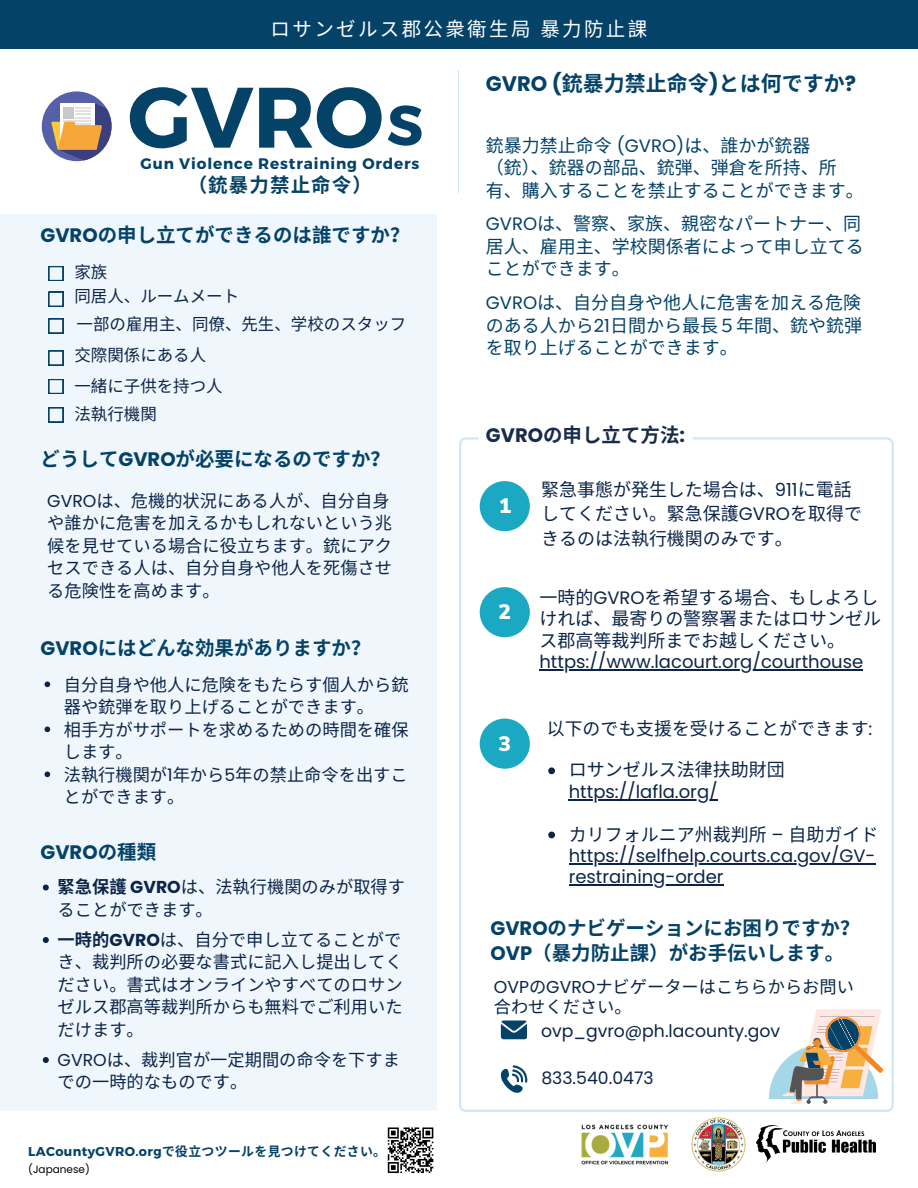
<style>
.page{position:relative;width:918px;height:1188px;background:#fff}
.page>*{position:absolute;margin:0;border:0;box-sizing:border-box;transform-origin:0 0}
.t1{font:700 85.65px "Montserrat";color:#044267}
.t2{font:700 56.4px "Montserrat";color:#044267}
.t3{font:700 21px "Noto Sans CJ Ksc";color:#044267}
.t4{font:900 21px "Nunito Sans";color:#fff}
.t5{font:700 19.5px/24.8px "Noto Sans CJ Ksc";color:#044267}
.t6{font:19.5px "Noto Sans CJ Ksc";letter-spacing:.12em;color:#fff}
.t7{font:700 19.5px "Noto Sans CJ Ksc";color:#182b4b}
.t8{font:700 19.5px "Poppins";color:#044267}
.t9{font:18px/22.5px "Noto Sans CJ Ksc";color:#044267}
.t10{font:18px/24.8px "Noto Sans CJ Ksc";color:#0b2447}
.t11{font:18px "Poppins";color:#0b2447}
.t12{font:17.85px "Noto Sans CJ Ksc";color:#0b2447}
.t13{font:17.25px/22.5px "Noto Sans CJ Ksc";color:#0b2447}
.t14{font:17.25px "Poppins";color:#0b2447}
.t15{font:16.5px "Noto Sans CJ Ksc";color:#0b2447}
.t16{font:700 15.3px "Montserrat";letter-spacing:.055em;color:#044267}
.t17{font:700 12.9px "Noto Sans CJ Ksc";letter-spacing:.03em;color:#044267}
.t18{font:10.5px "Poppins";color:#000}
.s1{font-family:"Poppins"}
.s2{font-family:"Noto Sans CJ Ksc"}
.s3{font-weight:700}
.s4{font-family:"Poppins";font-weight:700}
.s5{font-family:"Montserrat"}
</style>
<div class="page">
<img style="left:691px;top:1117px;width:55px;height:55px">
<img style="left:581px;top:1124px;width:88px;height:41px">
<img style="left:757px;top:1125px;width:118px;height:38px">
<svg style="left:42px;top:91px;width:70px;height:70px"></svg>
<div style="left:0;top:0;width:918px;height:49px;background:#044267"></div>
<hr style="left:458px;top:70px;width:1px;height:123px;background:#cfe7f6">
<svg style="left:387px;top:1127px;width:47px;height:47px"></svg>
<svg style="left:459px;top:437px;width:435px;height:675px"></svg>
<svg style="left:769px;top:1009px;width:114px;height:95px"></svg>
<div style="left:480px;top:481px;width:50px;height:50px;background:#1ba8c2;border-radius:50%"></div>
<div style="left:480px;top:587px;width:50px;height:50px;background:#1ba8c2;border-radius:50%"></div>
<div style="left:480px;top:719px;width:50px;height:50px;background:#1ba8c2;border-radius:50%"></div>
<svg style="left:501px;top:1021px;width:26px;height:18px"></svg>
<svg style="left:501px;top:1065px;width:27px;height:28px"></svg>
<div style="left:0;top:214px;width:436px;height:897px;background:#f0f7fc"></div>
<svg style="left:49px;top:266px;width:14px;height:15px"></svg>
<svg style="left:49px;top:319px;width:14px;height:14px"></svg>
<svg style="left:49px;top:379px;width:14px;height:15px"></svg>
<svg style="left:49px;top:292px;width:14px;height:14px"></svg>
<svg style="left:49px;top:351px;width:14px;height:14px"></svg>
<svg style="left:49px;top:408px;width:14px;height:14px"></svg>
<hr style="left:539px;top:669px;width:324px;height:1px;background:#0b2447">
<svg style="left:548px;top:767px;width:7px;height:7px"></svg>
<hr style="left:569px;top:799px;width:149px;height:1px;background:#0b2447">
<svg style="left:548px;top:832px;width:7px;height:6px"></svg>
<hr style="left:569px;top:863px;width:307px;height:1px;background:#0b2447">
<hr style="left:569px;top:884px;width:155px;height:2px;background:#0b2447">
<div style="left:478px;top:419px;width:215px;height:35px;background:#fff;border-radius:9px"></div>
<svg style="left:45px;top:682px;width:5px;height:5px"></svg>
<svg style="left:45px;top:727px;width:5px;height:5px"></svg>
<svg style="left:45px;top:772px;width:5px;height:5px"></svg>
<svg style="left:43px;top:885px;width:6px;height:6px"></svg>
<svg style="left:43px;top:937px;width:6px;height:6px"></svg>
<svg style="left:43px;top:1057px;width:6px;height:6px"></svg>
<p class="t6" style="left:271px;top:13px;width:378px">ロサンゼルス郡公衆衛生局暴力防止課</p>
<h3 class="t1" style="left:128px;top:61px;width:257px">GVRO</h3>
<h1 class="t2" style="left:387px;top:89px;width:38px">S</h1>
<p class="t16" style="left:141px;top:154px;width:280px">Gun Violence Restraining Orders</p>
<p class="t5" style="left:188px;top:171px;width:186px">（銃暴力禁止命令）</p>
<p class="t5" style="left:41px;top:222px;width:371px"><span class="s1">GVRO</span>の申し立てができるのは誰ですか？</p>
<p class="t15" style="left:74px;top:258px;width:34px">家族</p>
<p class="t15" style="left:74px;top:283px;width:166px">同居人、ルームメート</p>
<h2 class="t15" style="left:77px;top:311px;width:331px">一部の雇用主、同僚、先生、学校のスタッフ</h2>
<p class="t15" style="left:74px;top:342px;width:132px">交際関係にある人</p>
<p class="t15" style="left:74px;top:373px;width:148px">一緒に子供を持つ人</p>
<p class="t15" style="left:74px;top:400px;width:84px">法執行機関</p>
<p class="t5" style="left:41px;top:445px;width:351px">どうして<span class="s1">GVRO</span>が必要になるのですか？</p>
<p class="t13" style="left:47px;top:488px;width:346px"><span class="s1">GVRO</span>は、危機的状況にある人が、自分自身や誰かに危害を加えるかもしれないという兆候を見せている場合に役立ちます。銃にアクセスできる人は、自分自身や他人を死傷させる危険性を高めます。</p>
<h4 class="t5" style="left:41px;top:634px;width:332px"><span class="s1">GVRO</span>にはどんな効果がありますか？</h4>
<h2 class="t13" style="left:64px;top:672px;width:346px">自分自身や他人に危険をもたらす個人から銃器や銃弾を取り上げることができます。</h2>
<p class="t13" style="left:64px;top:717px;width:346px">相手方がサポートを求めるための時間を確保します。</p>
<p class="t13" style="left:64px;top:762px;width:345px">法執行機関が<span class="s1">1</span>年から<span class="s1">5</span>年の禁止命令を出すことができます。</p>
<h5 class="t8" style="left:41px;top:838px;width:117px">GVRO<span class="s2">の種類</span></h5>
<p class="t13" style="left:58px;top:875px;width:349px"><span class="s3">緊急保護</span> <span class="s4">GVRO</span>は、法執行機関のみが取得することができます。</p>
<h5 class="t13" style="left:58px;top:927px;width:346px;text-align:justify"><span class="s3">一時的</span><span class="s4">GVRO</span>は、自分で申し立てることができ、裁判所の必要な書式に記入し提出してください。書式はオンラインやすべてのロサンゼルス郡高等裁判所からも無料でご利用いただけます。</h5>
<p class="t13" style="left:58px;top:1047px;width:344px"><span class="s1">GVRO</span>は、裁判官が一定期間の命令を下すまでの一時的なものです。</p>
<h6 class="t17" style="left:28px;top:1141px;width:359px"><span class="s5">LACountyGVRO.org</span>で役立つツールを見つけてください。</h6>
<h5 class="t18" style="left:28px;top:1162px;width:63px">(Japanese)</h5>
<h4 class="t3" style="left:486px;top:67px;width:372px"><span class="s1">GVRO (</span>銃暴力禁止命令<span class="s1">)</span>とは何ですか<span class="s1">?</span></h4>
<p class="t9" style="left:486px;top:133px;width:379px">銃暴力禁止命令 <span class="s1">(GVRO)</span>は、誰かが銃器<br>（銃）、銃器の部品、銃弾、弾倉を所持、所<br>有、購入することを禁止することができます。</p>
<p class="t9" style="left:486px;top:212px;width:379px"><span class="s1">GVRO</span>は、警察、家族、親密なパートナー、同居人、雇用主、学校関係者によって申し立てることができます。</p>
<h2 class="t9" style="left:486px;top:290px;width:378px;text-align:justify"><span class="s1">GVRO</span>は、自分自身や他人に危害を加える危険のある人から<span class="s1">21</span>日間から最長５年間、銃や銃弾を取り上げることができます。</h2>
<p class="t7" style="left:486px;top:420px;width:201px"><span class="s1">GVRO</span>の申し立て方法<span class="s1">:</span></p>
<p class="t4" style="left:499px;top:492px;width:14px">1</p>
<p class="t4" style="left:498px;top:598px;width:14px">2</p>
<h4 class="t4" style="left:498px;top:729px;width:14px">3</h4>
<h4 class="t10" style="left:541px;top:476px;width:322px">緊急事態が発生した場合は、<span class="s1">911</span>に電話してください。緊急保護<span class="s1">GVRO</span>を取得できるのは法執行機関のみです。</h4>
<h2 class="t10" style="left:539px;top:586px;width:343px;line-height:21.3px">一時的<span class="s1">GVRO</span>を希望する場合、もしよろしければ、最寄りの警察署またはロサンゼルス郡高等裁判所までお越しください。</h2>
<p class="t11" style="left:539px;top:649px;width:325px">https://www.lacourt.org/courthouse</p>
<h4 class="t12" style="left:547px;top:715px;width:327px">以下のでも支援を受けることができます<span class="s1">:</span></h4>
<p class="t10" style="left:569px;top:757px;width:218px">ロサンゼルス法律扶助財団</p>
<p class="t11" style="left:569px;top:779px;width:151px">https://lafla.org/</p>
<p class="t10" style="left:569px;top:821px;width:311px">カリフォルニア州裁判所 <span class="s1">–</span> 自助ガイド</p>
<p class="t11" style="left:569px;top:843px;width:308px">https://selfhelp.courts.ca.gov/GV-</p>
<p class="t11" style="left:569px;top:864px;width:156px">restraining-order</p>
<p class="t5" style="left:491px;top:915px;width:371px"><span class="s1">GVRO</span>のナビゲーションにお困りですか？<br><span class="s1">OVP</span>（暴力防止課）がお手伝いします。</p>
<p class="t13" style="left:494px;top:975px;width:362px;line-height:20.2px"><span class="s1">OVP</span>の<span class="s1">GVRO</span>ナビゲーターはこちらからお問い合わせください。</p>
<p class="t14" style="left:541px;top:1019px;width:241px">ovp_gvro@ph.lacounty.gov</p>
<p class="t14" style="left:541px;top:1066px;width:114px">833.540.0473</p>
</div>
